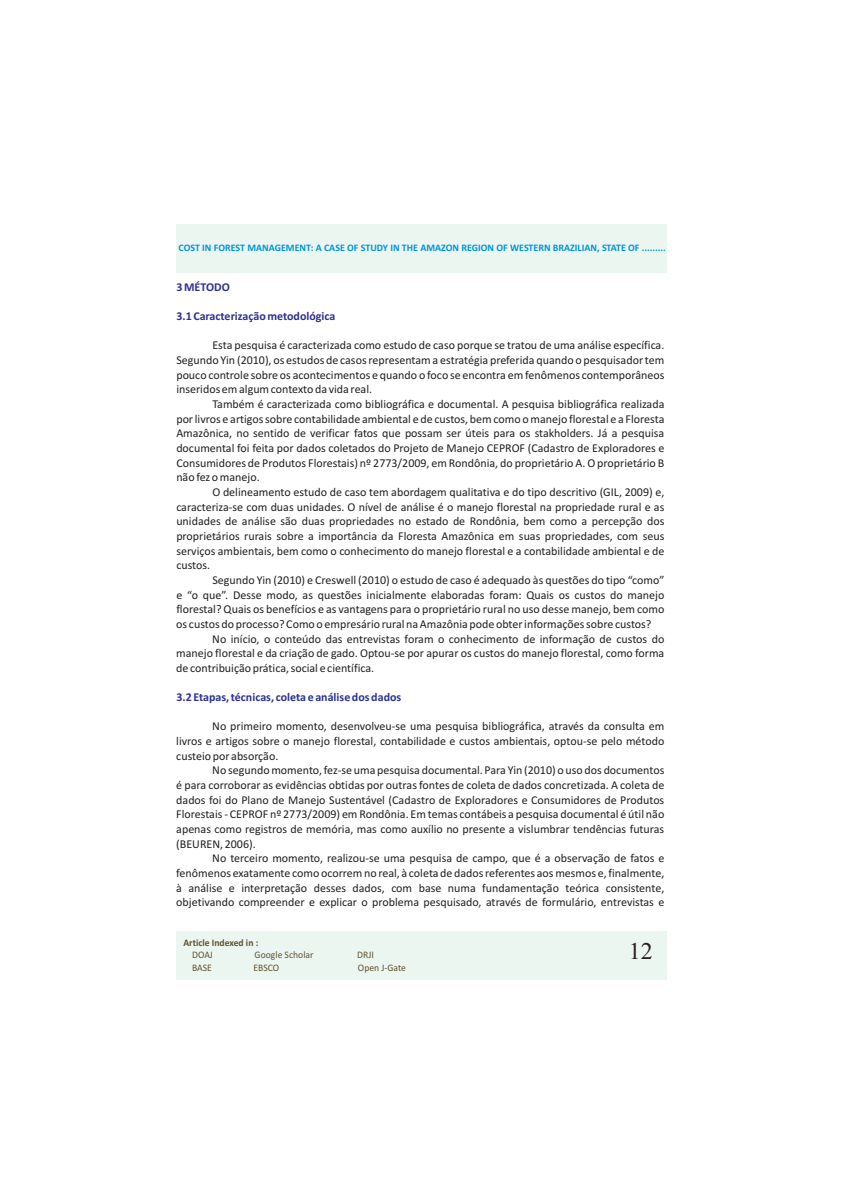
<style>
.page{position:relative;width:842px;height:1191px;background:#fff}
.page>*{position:absolute;margin:0;border:0;box-sizing:border-box;transform-origin:0 0}
.t1{font:24px "Times New Roman";color:#231f20}
.t2{font:12px/14.6px "Calibri";color:#231f20;text-align:justify}
.t3{font:700 12px "Calibri";color:#2e3092}
.t4{font:700 10px "Calibri";color:#0095d9}
.t5{font:10px "Calibri";color:#605230}
.t6{font:700 10px "Calibri";color:#605230}
</style>
<div class="page">
<div style="left:176px;top:931px;width:491px;height:48px;background:#ecf6f1"></div>
<div style="left:176px;top:224px;width:491px;height:48px;background:#ecf6f1"></div>
<p class="t4" style="left:178px;top:244px;width:489px">COST IN FOREST MANAGEMENT: A CASE OF STUDY IN THE AMAZON REGION OF WESTERN BRAZILIAN, STATE OF .........</p>
<p class="t3" style="left:176px;top:282px;width:55px">3 MÉTODO</p>
<p class="t3" style="left:176px;top:311px;width:161px">3.1 Caracterização metodológica</p>
<p class="t2" style="left:176px;top:339px;width:490px;text-indent:36px">Esta pesquisa é caracterizada como estudo de caso porque se tratou de uma análise específica.<br>Segundo Yin (2010), os estudos de casos representam a estratégia preferida quando o pesquisador tem pouco controle sobre os acontecimentos e quando o foco se encontra em fenômenos contemporâneos inseridos em algum contexto da vida real.</p>
<p class="t2" style="left:176px;top:398px;width:490px;text-indent:36px">Também é caracterizada como bibliográfica e documental. A pesquisa bibliográfica realizada por livros e artigos sobre contabilidade ambiental e de custos, bem como o manejo florestal e a Floresta Amazônica, no sentido de verificar fatos que possam ser úteis para os stakholders. Já a pesquisa documental foi feita por dados coletados do Projeto de Manejo CEPROF (Cadastro de Exploradores e Consumidores de Produtos Florestais) nº 2773/2009, em Rondônia, do proprietário A. O proprietário B não fez o manejo.</p>
<p class="t2" style="left:176px;top:486px;width:490px;text-indent:36px">O delineamento estudo de caso tem abordagem qualitativa e do tipo descritivo (GIL, 2009) e, caracteriza-se com duas unidades. O nível de análise é o manejo florestal na propriedade rural e as unidades de análise são duas propriedades no estado de Rondônia, bem como a percepção dos proprietários rurais sobre a importância da Floresta Amazônica em suas propriedades, com seus serviços ambientais, bem como o conhecimento do manejo florestal e a contabilidade ambiental e de custos.</p>
<p class="t2" style="left:176px;top:573px;width:490px;text-indent:36px">Segundo Yin (2010) e Creswell (2010) o estudo de caso é adequado às questões do tipo “como” e “o que”. Desse modo, as questões inicialmente elaboradas foram: Quais os custos do manejo florestal? Quais os benefícios e as vantagens para o proprietário rural no uso desse manejo, bem como os custos do processo? Como o empresário rural na Amazônia pode obter informações sobre custos?</p>
<p class="t2" style="left:176px;top:632px;width:489px;text-indent:36px">No início, o conteúdo das entrevistas foram o conhecimento de informação de custos do manejo florestal e da criação de gado. Optou-se por apurar os custos do manejo florestal, como forma de contribuição prática, social e científica.</p>
<p class="t3" style="left:176px;top:692px;width:226px">3.2 Etapas, técnicas, coleta e análise dos dados</p>
<p class="t2" style="left:176px;top:720px;width:490px;text-indent:36px">No primeiro momento, desenvolveu-se uma pesquisa bibliográfica, através da consulta em livros e artigos sobre o manejo florestal, contabilidade e custos ambientais, optou-se pelo método custeio por absorção.</p>
<p class="t2" style="left:176px;top:764px;width:490px;text-indent:36px">No segundo momento, fez-se uma pesquisa documental. Para Yin (2010) o uso dos documentos é para corroborar as evidências obtidas por outras fontes de coleta de dados concretizada. A coleta de dados foi do Plano de Manejo Sustentável (Cadastro de Exploradores e Consumidores de Produtos Florestais - CEPROF nº 2773/2009) em Rondônia. Em temas contábeis a pesquisa documental é útil não apenas como registros de memória, mas como auxílio no presente a vislumbrar tendências futuras (BEUREN, 2006).</p>
<p class="t2" style="left:176px;top:852px;width:490px;text-indent:36px">No terceiro momento, realizou-se uma pesquisa de campo, que é a observação de fatos e fenômenos exatamente como ocorrem no real, à coleta de dados referentes aos mesmos e, finalmente, à análise e interpretação desses dados, com base numa fundamentação teórica consistente, objetivando compreender e explicar o problema pesquisado, através de formulário, entrevistas e</p>
<h1 class="t1" style="left:629px;top:942px;width:25px">12</h1>
<p class="t6" style="left:183px;top:938px;width:76px">Article Indexed in :</p>
<p class="t5" style="left:192px;top:951px;width:22px">DOAJ</p>
<p class="t5" style="left:255px;top:951px;width:60px">Google Scholar</p>
<p class="t5" style="left:357px;top:951px;width:18px">DRJI</p>
<p class="t5" style="left:192px;top:963px;width:21px">BASE</p>
<p class="t5" style="left:253px;top:963px;width:27px">EBSCO</p>
<p class="t5" style="left:358px;top:963px;width:50px">Open J-Gate</p>
</div>
